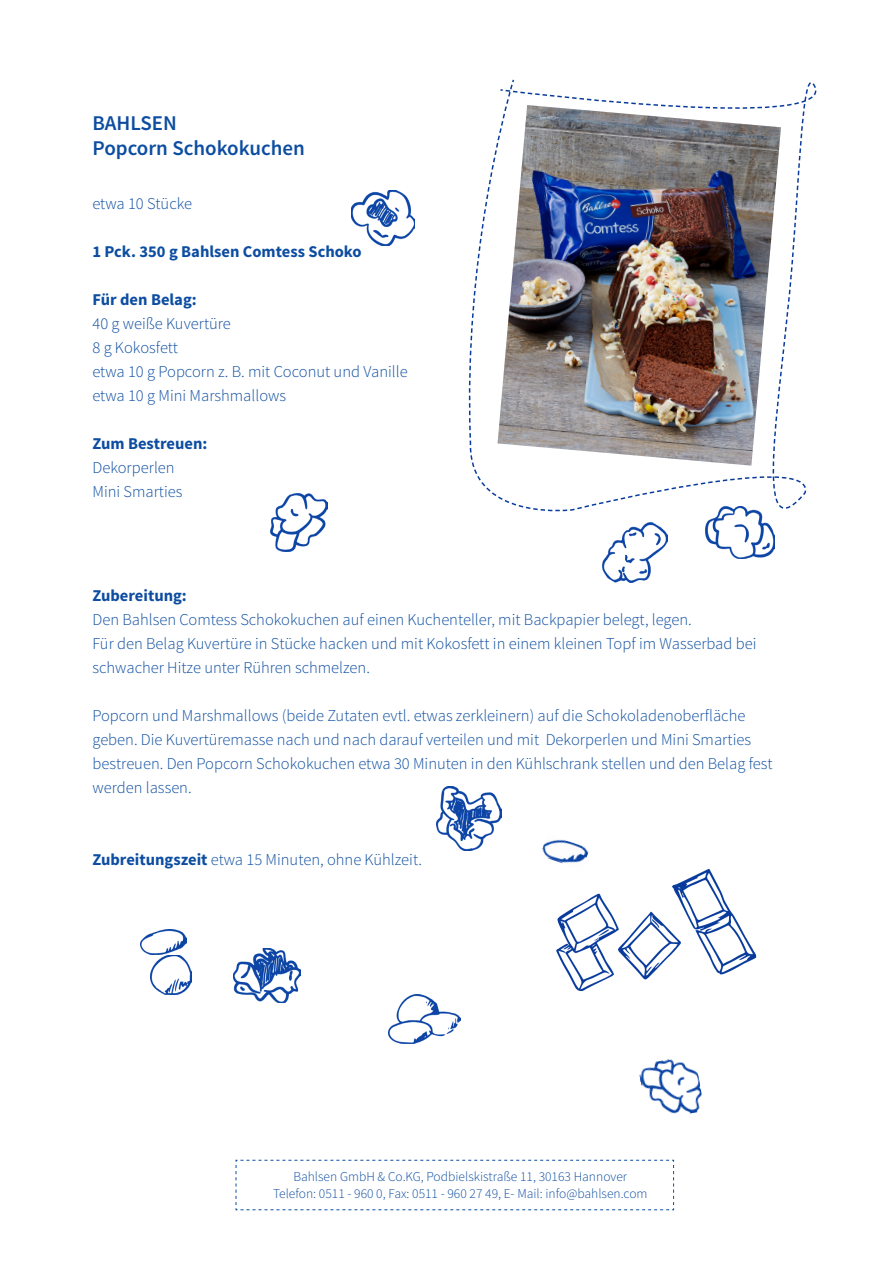
<style>
.page{position:relative;width:893px;height:1263px;background:#fff}
.page>*{position:absolute;margin:0;border:0;box-sizing:border-box;transform-origin:0 0}
.Rezeptname{font:600 21px "Source Sans Pro";color:#0d4da1}
.Zutaten{font:300 16.5px/24px "Source Sans Pro";color:#0d4da1}
.Zutaten-2{font:700 16.5px "Source Sans Pro";color:#0d4da1}
.Adresse{font:300 13.5px "Source Sans Pro";color:#0d4da1}
.s1{font-weight:700}
</style>
<div class="page">
<svg style="left:235px;top:1159px;width:439px;height:51px"></svg>
<svg style="left:469px;top:79px;width:348px;height:433px"></svg>
<img style="left:270px;top:494px;width:57px;height:58px">
<img style="left:639px;top:1059px;width:63px;height:55px">
<img style="left:351px;top:190px;width:64px;height:56px">
<img style="left:705px;top:506px;width:69px;height:52px">
<img style="left:234px;top:948px;width:67px;height:55px">
<img style="left:437px;top:786px;width:64px;height:64px">
<img style="left:603px;top:523px;width:65px;height:60px">
<img style="left:556px;top:869px;width:201px;height:123px">
<img style="left:497px;top:105px;width:284px;height:361px">
<img style="left:389px;top:994px;width:72px;height:49px">
<img style="left:151px;top:955px;width:40px;height:39px">
<img style="left:140px;top:930px;width:46px;height:25px">
<img style="left:542px;top:839px;width:48px;height:31px">
<p class="Rezeptname" style="left:92px;top:109px;width:86px">BAHLSEN</p>
<p class="Rezeptname" style="left:92px;top:134px;width:214px">Popcorn Schokokuchen</p>
<p class="Zutaten" style="left:92px;top:192px;width:101px">etwa 10 Stücke</p>
<p class="Zutaten-2" style="left:92px;top:241px;width:271px">1 Pck. 350 g Bahlsen Comtess Schoko</p>
<p class="Zutaten-2" style="left:92px;top:289px;width:106px">Für den Belag:</p>
<p class="Zutaten" style="left:92px;top:312px;width:140px">40 g weiße Kuvertüre</p>
<p class="Zutaten" style="left:92px;top:336px;width:87px">8 g Kokosfett</p>
<p class="Zutaten" style="left:92px;top:360px;width:317px">etwa 10 g Popcorn z. B. mit Coconut und Vanille</p>
<p class="Zutaten" style="left:92px;top:384px;width:195px">etwa 10 g Mini Marshmallows</p>
<p class="Zutaten-2" style="left:92px;top:433px;width:117px">Zum Bestreuen:</p>
<p class="Zutaten" style="left:92px;top:456px;width:84px">Dekorperlen</p>
<p class="Zutaten" style="left:92px;top:480px;width:92px">Mini Smarties</p>
<p class="Zutaten-2" style="left:92px;top:584px;width:96px">Zubereitung:</p>
<p class="Zutaten" style="left:92px;top:607px;width:601px">Den Bahlsen Comtess Schokokuchen auf einen Kuchenteller, mit Backpapier belegt, legen.</p>
<p class="Zutaten" style="left:92px;top:631px;width:665px">Für den Belag Kuvertüre in Stücke hacken und mit Kokosfett in einem kleinen Topf im Wasserbad bei schwacher Hitze unter Rühren schmelzen.</p>
<p class="Zutaten" style="left:92px;top:703px;width:682px">Popcorn und Marshmallows (beide Zutaten evtl. etwas zerkleinern) auf die Schokoladenoberfläche geben. Die Kuvertüremasse nach und nach darauf verteilen und mit Dekorperlen und Mini Smarties bestreuen. Den Popcorn Schokokuchen etwa 30 Minuten in den Kühlschrank stellen und den Belag fest werden lassen.</p>
<p class="Zutaten" style="left:92px;top:847px;width:331px"><span class="s1">Zubreitungszeit</span> etwa 15 Minuten, ohne Kühlzeit.</p>
<p class="Adresse" style="left:293px;top:1168px;width:335px">Bahlsen GmbH &amp; Co.KG, Podbielskistraße 11, 30163 Hannover</p>
<p class="Adresse" style="left:273px;top:1185px;width:376px">Telefon: 0511 - 960 0, Fax: 0511 - 960 27 49, E- Mail: info@bahlsen.com</p>
</div>
